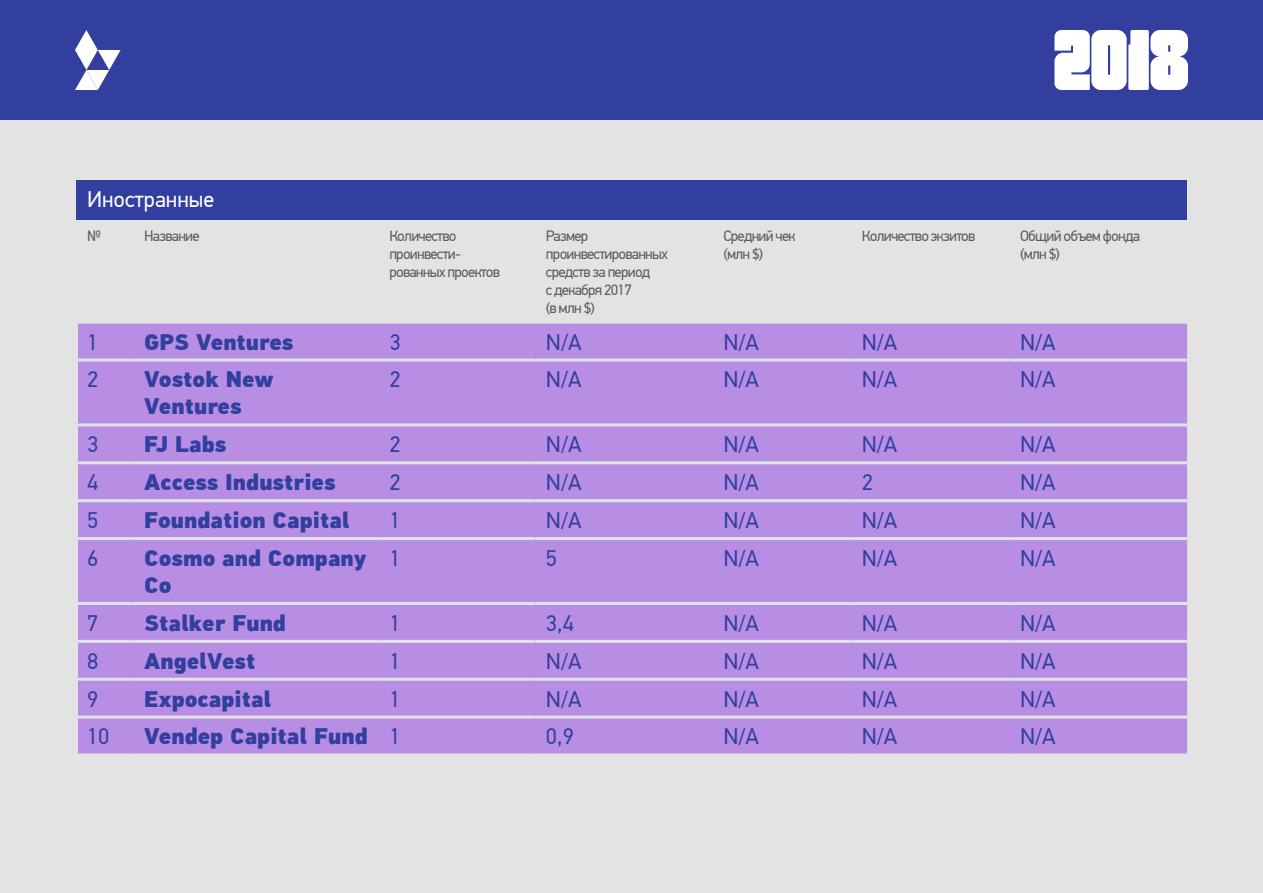
<style>
.page{position:relative;width:1263px;height:893px;background:#fff}
.page>*{position:absolute;margin:0;border:0;box-sizing:border-box;transform-origin:0 0}
.t1{font:22.5px "PF Din Text Pro";color:#333f9f}
.t2{font:900 22.5px/27px "PF Din Text Pro";color:#333f9f}
.t3{font:22.5px "PF Din Text Pro";color:#fff}
.t4{font:15px/18px "PF Din Text Pro";letter-spacing:-.05em;color:#5c5c5c}
.s1{font-weight:400}
</style>
<div class="page">
<div style="left:0;top:0;width:1263px;height:120px;background:#333f9f"></div>
<svg style="left:75px;top:30px;width:46px;height:60px"></svg>
<svg style="left:1054px;top:30px;width:134px;height:60px;background:#e9eaf4"></svg>
<div style="left:0;top:120px;width:1263px;height:773px;background:#e3e3e3"></div>
<div style="left:76px;top:180px;width:1111px;height:39px;background:#333f9f"></div>
<div style="left:78px;top:324px;width:1109px;height:429px;background:#b78ee3"></div>
<hr style="left:75px;top:359px;width:59px;height:3px;background:#e3e3e3">
<hr style="left:134px;top:359px;width:245px;height:3px;background:#e3e3e3">
<hr style="left:379px;top:359px;width:156px;height:3px;background:#e3e3e3">
<hr style="left:535px;top:359px;width:178px;height:3px;background:#e3e3e3">
<hr style="left:713px;top:359px;width:138px;height:3px;background:#e3e3e3">
<hr style="left:851px;top:359px;width:158px;height:3px;background:#e3e3e3">
<hr style="left:1009px;top:359px;width:178px;height:3px;background:#e3e3e3">
<hr style="left:75px;top:423px;width:59px;height:3px;background:#e3e3e3">
<hr style="left:134px;top:423px;width:245px;height:3px;background:#e3e3e3">
<hr style="left:379px;top:423px;width:156px;height:3px;background:#e3e3e3">
<hr style="left:535px;top:423px;width:178px;height:3px;background:#e3e3e3">
<hr style="left:713px;top:423px;width:138px;height:3px;background:#e3e3e3">
<hr style="left:851px;top:423px;width:158px;height:3px;background:#e3e3e3">
<hr style="left:1009px;top:423px;width:178px;height:3px;background:#e3e3e3">
<hr style="left:75px;top:461px;width:59px;height:3px;background:#e3e3e3">
<hr style="left:134px;top:461px;width:245px;height:3px;background:#e3e3e3">
<hr style="left:379px;top:461px;width:156px;height:3px;background:#e3e3e3">
<hr style="left:535px;top:461px;width:178px;height:3px;background:#e3e3e3">
<hr style="left:713px;top:461px;width:138px;height:3px;background:#e3e3e3">
<hr style="left:851px;top:461px;width:158px;height:3px;background:#e3e3e3">
<hr style="left:1009px;top:461px;width:178px;height:3px;background:#e3e3e3">
<hr style="left:75px;top:499px;width:59px;height:3px;background:#e3e3e3">
<hr style="left:134px;top:499px;width:245px;height:3px;background:#e3e3e3">
<hr style="left:379px;top:499px;width:156px;height:3px;background:#e3e3e3">
<hr style="left:535px;top:499px;width:178px;height:3px;background:#e3e3e3">
<hr style="left:713px;top:499px;width:138px;height:3px;background:#e3e3e3">
<hr style="left:851px;top:499px;width:158px;height:3px;background:#e3e3e3">
<hr style="left:1009px;top:499px;width:178px;height:3px;background:#e3e3e3">
<hr style="left:75px;top:537px;width:59px;height:3px;background:#e3e3e3">
<hr style="left:134px;top:537px;width:245px;height:3px;background:#e3e3e3">
<hr style="left:379px;top:537px;width:156px;height:3px;background:#e3e3e3">
<hr style="left:535px;top:537px;width:178px;height:3px;background:#e3e3e3">
<hr style="left:713px;top:537px;width:138px;height:3px;background:#e3e3e3">
<hr style="left:851px;top:537px;width:158px;height:3px;background:#e3e3e3">
<hr style="left:1009px;top:537px;width:178px;height:3px;background:#e3e3e3">
<hr style="left:75px;top:602px;width:59px;height:3px;background:#e3e3e3">
<hr style="left:134px;top:602px;width:245px;height:3px;background:#e3e3e3">
<hr style="left:379px;top:602px;width:156px;height:3px;background:#e3e3e3">
<hr style="left:535px;top:602px;width:178px;height:3px;background:#e3e3e3">
<hr style="left:713px;top:602px;width:138px;height:3px;background:#e3e3e3">
<hr style="left:851px;top:602px;width:158px;height:3px;background:#e3e3e3">
<hr style="left:1009px;top:602px;width:178px;height:3px;background:#e3e3e3">
<hr style="left:75px;top:640px;width:59px;height:3px;background:#e3e3e3">
<hr style="left:134px;top:640px;width:245px;height:3px;background:#e3e3e3">
<hr style="left:379px;top:640px;width:156px;height:3px;background:#e3e3e3">
<hr style="left:535px;top:640px;width:178px;height:3px;background:#e3e3e3">
<hr style="left:713px;top:640px;width:138px;height:3px;background:#e3e3e3">
<hr style="left:851px;top:640px;width:158px;height:3px;background:#e3e3e3">
<hr style="left:1009px;top:640px;width:178px;height:3px;background:#e3e3e3">
<hr style="left:75px;top:678px;width:59px;height:3px;background:#e3e3e3">
<hr style="left:134px;top:678px;width:245px;height:3px;background:#e3e3e3">
<hr style="left:379px;top:678px;width:156px;height:3px;background:#e3e3e3">
<hr style="left:535px;top:678px;width:178px;height:3px;background:#e3e3e3">
<hr style="left:713px;top:678px;width:138px;height:3px;background:#e3e3e3">
<hr style="left:851px;top:678px;width:158px;height:3px;background:#e3e3e3">
<hr style="left:1009px;top:678px;width:178px;height:3px;background:#e3e3e3">
<hr style="left:75px;top:716px;width:59px;height:3px;background:#e3e3e3">
<hr style="left:134px;top:716px;width:245px;height:3px;background:#e3e3e3">
<hr style="left:379px;top:716px;width:156px;height:3px;background:#e3e3e3">
<hr style="left:535px;top:716px;width:178px;height:3px;background:#e3e3e3">
<hr style="left:713px;top:716px;width:138px;height:3px;background:#e3e3e3">
<hr style="left:851px;top:716px;width:158px;height:3px;background:#e3e3e3">
<hr style="left:1009px;top:716px;width:178px;height:3px;background:#e3e3e3">
<h1 class="t3" style="left:87px;top:186px;width:129px">Иностранные</h1>
<p class="t4" style="left:87px;top:227px;width:15px">№</p>
<p class="t4" style="left:144px;top:227px;width:57px">Название</p>
<p class="t4" style="left:389px;top:227px;width:112px">Количество проинвести&shy;рованных проектов</p>
<p class="t4" style="left:546px;top:227px;width:124px">Размер проинвестированных средств за период<br>с декабря 2017<br>(в млн $)</p>
<p class="t4" style="left:723px;top:227px;width:74px">Средний чек (млн $)</p>
<p class="t4" style="left:862px;top:227px;width:115px">Количество экзитов</p>
<p class="t4" style="left:1020px;top:227px;width:121px">Общий объем фонда (млн $)</p>
<h1 class="t1" style="left:87px;top:329px;width:13px">1</h1>
<h1 class="t2" style="left:144px;top:329px;width:151px">GPS Ventures</h1>
<h1 class="t1" style="left:389px;top:329px;width:13px">3</h1>
<h1 class="t1" style="left:546px;top:329px;width:37px">N/A</h1>
<h1 class="t1" style="left:723px;top:329px;width:37px">N/A</h1>
<h1 class="t1" style="left:862px;top:329px;width:37px">N/A</h1>
<h1 class="t1" style="left:1020px;top:329px;width:37px">N/A</h1>
<h1 class="t1" style="left:87px;top:366px;width:13px">2</h1>
<h1 class="t2" style="left:144px;top:367px;width:131px">Vostok New<br>Ventures</h1>
<h1 class="t1" style="left:389px;top:366px;width:13px">2</h1>
<h1 class="t1" style="left:546px;top:366px;width:37px">N/A</h1>
<h1 class="t1" style="left:723px;top:366px;width:37px">N/A</h1>
<h1 class="t1" style="left:862px;top:366px;width:37px">N/A</h1>
<h1 class="t1" style="left:1020px;top:366px;width:37px">N/A</h1>
<h1 class="t1" style="left:87px;top:431px;width:13px">3</h1>
<h1 class="t2" style="left:144px;top:431px;width:84px">FJ Labs</h1>
<h1 class="t1" style="left:389px;top:431px;width:13px">2</h1>
<h1 class="t1" style="left:546px;top:431px;width:37px">N/A</h1>
<h1 class="t1" style="left:723px;top:431px;width:37px">N/A</h1>
<h1 class="t1" style="left:862px;top:431px;width:37px">N/A</h1>
<h1 class="t1" style="left:1020px;top:431px;width:37px">N/A</h1>
<h1 class="t1" style="left:87px;top:469px;width:13px">4</h1>
<h1 class="t2" style="left:144px;top:469px;width:193px">Access Industries</h1>
<h1 class="t1" style="left:389px;top:469px;width:13px">2</h1>
<h1 class="t1" style="left:546px;top:469px;width:37px">N/A</h1>
<h1 class="t1" style="left:723px;top:469px;width:37px">N/A</h1>
<h1 class="t1" style="left:862px;top:469px;width:13px">2</h1>
<h1 class="t1" style="left:1020px;top:469px;width:37px">N/A</h1>
<h1 class="t1" style="left:87px;top:507px;width:13px">5</h1>
<h1 class="t2" style="left:144px;top:507px;width:207px">Foundation Capital</h1>
<h1 class="t1" style="left:389px;top:507px;width:13px">1</h1>
<h1 class="t1" style="left:546px;top:507px;width:37px">N/A</h1>
<h1 class="t1" style="left:723px;top:507px;width:37px">N/A</h1>
<h1 class="t1" style="left:862px;top:507px;width:37px">N/A</h1>
<h1 class="t1" style="left:1020px;top:507px;width:37px">N/A</h1>
<h1 class="t1" style="left:87px;top:545px;width:13px">6</h1>
<h1 class="t2" style="left:144px;top:545px;width:224px">Cosmo and Company<br>Co</h1>
<h1 class="t1" style="left:389px;top:545px;width:13px">1</h1>
<h1 class="t1" style="left:546px;top:545px;width:13px">5</h1>
<h1 class="t1" style="left:723px;top:545px;width:37px">N/A</h1>
<h1 class="t1" style="left:862px;top:545px;width:37px">N/A</h1>
<h1 class="t1" style="left:1020px;top:545px;width:37px">N/A</h1>
<h1 class="t1" style="left:87px;top:610px;width:13px">7</h1>
<h1 class="t2" style="left:144px;top:610px;width:143px">Stalker Fund</h1>
<h1 class="t1" style="left:389px;top:610px;width:13px">1</h1>
<h1 class="t1" style="left:546px;top:610px;width:29px">3,4</h1>
<h1 class="t1" style="left:723px;top:610px;width:37px">N/A</h1>
<h1 class="t1" style="left:862px;top:610px;width:37px">N/A</h1>
<h1 class="t1" style="left:1020px;top:610px;width:37px">N/A</h1>
<h1 class="t1" style="left:87px;top:648px;width:13px">8</h1>
<h1 class="t2" style="left:144px;top:648px;width:113px">AngelVest</h1>
<h1 class="t1" style="left:389px;top:648px;width:13px">1</h1>
<h1 class="t1" style="left:546px;top:648px;width:37px">N/A</h1>
<h1 class="t1" style="left:723px;top:648px;width:37px">N/A</h1>
<h1 class="t1" style="left:862px;top:648px;width:37px">N/A</h1>
<h1 class="t1" style="left:1020px;top:648px;width:37px">N/A</h1>
<h1 class="t1" style="left:87px;top:685px;width:13px">9</h1>
<h1 class="t2" style="left:144px;top:686px;width:129px">Expocapital</h1>
<h1 class="t1" style="left:389px;top:685px;width:13px">1</h1>
<h1 class="t1" style="left:546px;top:685px;width:37px">N/A</h1>
<h1 class="t1" style="left:723px;top:685px;width:37px">N/A</h1>
<h1 class="t1" style="left:862px;top:685px;width:37px">N/A</h1>
<h1 class="t1" style="left:1020px;top:685px;width:37px">N/A</h1>
<h1 class="t1" style="left:87px;top:723px;width:24px">10</h1>
<h1 class="t2" style="left:144px;top:724px;width:258px">Vendep Capital Fund <span class="s1">1</span></h1>
<h1 class="t1" style="left:546px;top:723px;width:29px">0,9</h1>
<h1 class="t1" style="left:723px;top:723px;width:37px">N/A</h1>
<h1 class="t1" style="left:862px;top:723px;width:37px">N/A</h1>
<h1 class="t1" style="left:1020px;top:723px;width:37px">N/A</h1>
</div>
